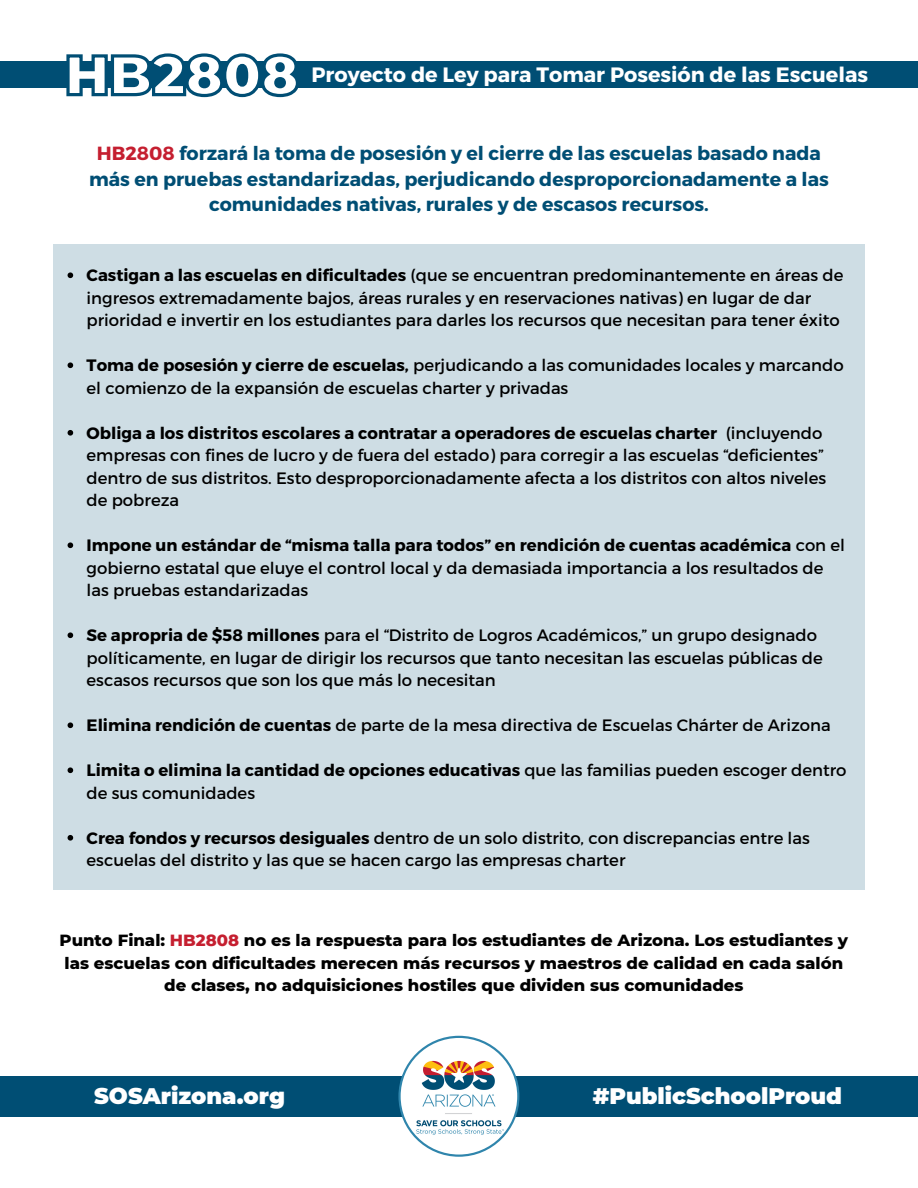
<style>
.page{position:relative;width:918px;height:1188px;background:#fff}
.page>*{position:absolute;margin:0;border:0;box-sizing:border-box;transform-origin:0 0}
.t1{font:900 55.35px "Montserrat";color:#fff}
.t2{font:900 22.5px "Montserrat";color:#fff}
.t3{font:700 20.7px "Montserrat";color:#fff}
.t4{font:700 19.05px/25.8px "Montserrat";color:#004e74;text-align:center}
.t5{font:16.5px/22.5px "Montserrat";color:#000}
.t6{font:800 16.5px/22.5px "Montserrat";color:#000;text-align:center}
.s1{color:#c51f30}
.s2{font-weight:700}
</style>
<div class="page">
<div style="left:0;top:1076px;width:918px;height:41px;background:#004e74"></div>
<svg style="left:398px;top:1036px;width:121px;height:121px"></svg>
<div style="left:0;top:61px;width:918px;height:27px;background:#004e74"></div>
<svg style="left:66px;top:53px;width:232px;height:45px"></svg>
<div style="left:53px;top:244px;width:812px;height:646px;background:#cedde4"></div>
<svg style="left:68px;top:272px;width:5px;height:6px"></svg>
<svg style="left:68px;top:362px;width:5px;height:6px"></svg>
<svg style="left:68px;top:430px;width:5px;height:6px"></svg>
<svg style="left:68px;top:542px;width:5px;height:6px"></svg>
<svg style="left:68px;top:632px;width:5px;height:6px"></svg>
<svg style="left:68px;top:722px;width:5px;height:6px"></svg>
<svg style="left:68px;top:767px;width:5px;height:6px"></svg>
<svg style="left:68px;top:835px;width:5px;height:6px"></svg>
<p class="t1" style="left:65px;top:41px;width:235px">HB2808</p>
<p class="t3" style="left:312px;top:62px;width:558px">Proyecto de Ley para Tomar Posesión de las Escuelas</p>
<p class="t4" style="left:89px;top:139px;width:741px"><span class="s1">HB2808</span> forzará la toma de posesión y el cierre de las escuelas basado nada más en pruebas estandarizadas, perjudicando desproporcionadamente a las comunidades nativas, rurales y de escasos recursos.</p>
<p class="t5" style="left:87px;top:264px;width:758px"><span class="s2">Castigan a las escuelas en dificultades</span> (que se encuentran predominantemente en áreas de ingresos extremadamente bajos, áreas rurales y en reservaciones nativas) en lugar de dar prioridad e invertir en los estudiantes para darles los recursos que necesitan para tener éxito</p>
<p class="t5" style="left:87px;top:354px;width:759px"><span class="s2">Toma de posesión y cierre de escuelas,</span> perjudicando a las comunidades locales y marcando el comienzo de la expansión de escuelas charter y privadas</p>
<p class="t5" style="left:87px;top:421px;width:741px"><span class="s2">Obliga a los distritos escolares a contratar a operadores de escuelas charter</span> (incluyendo empresas con fines de lucro y de fuera del estado) para corregir a las escuelas “deficientes” dentro de sus distritos. Esto desproporcionadamente afecta a los distritos con altos niveles de pobreza</p>
<p class="t5" style="left:87px;top:534px;width:760px"><span class="s2">Impone un estándar de “misma talla para todos” en rendición de cuentas académica</span> con el gobierno estatal que eluye el control local y da demasiada importancia a los resultados de las pruebas estandarizadas</p>
<p class="t5" style="left:87px;top:624px;width:738px"><span class="s2">Se apropria de $58 millones</span> para el “Distrito de Logros Académicos,” un grupo designado políticamente, en lugar de dirigir los recursos que tanto necesitan las escuelas públicas de escasos recursos que son los que más lo necesitan</p>
<p class="t5" style="left:87px;top:714px;width:746px"><span class="s2">Elimina rendición de cuentas</span> de parte de la mesa directiva de Escuelas Chárter de Arizona</p>
<p class="t5" style="left:87px;top:759px;width:761px"><span class="s2">Limita o elimina la cantidad de opciones educativas</span> que las familias pueden escoger dentro de sus comunidades</p>
<p class="t5" style="left:87px;top:826px;width:725px"><span class="s2">Crea fondos y recursos desiguales</span> dentro de un solo distrito, con discrepancias entre las escuelas del distrito y las que se hacen cargo las empresas charter</p>
<p class="t6" style="left:60px;top:929px;width:790px">Punto Final: <span class="s1">HB2808</span> no es la respuesta para los estudiantes de Arizona. Los estudiantes y las escuelas con dificultades merecen más recursos y maestros de calidad en cada salón de clases, no adquisiciones hostiles que dividen sus comunidades</p>
<p class="t2" style="left:94px;top:1082px;width:192px">SOSArizona.org</p>
<p class="t2" style="left:593px;top:1082px;width:251px">#PublicSchoolProud</p>
</div>
